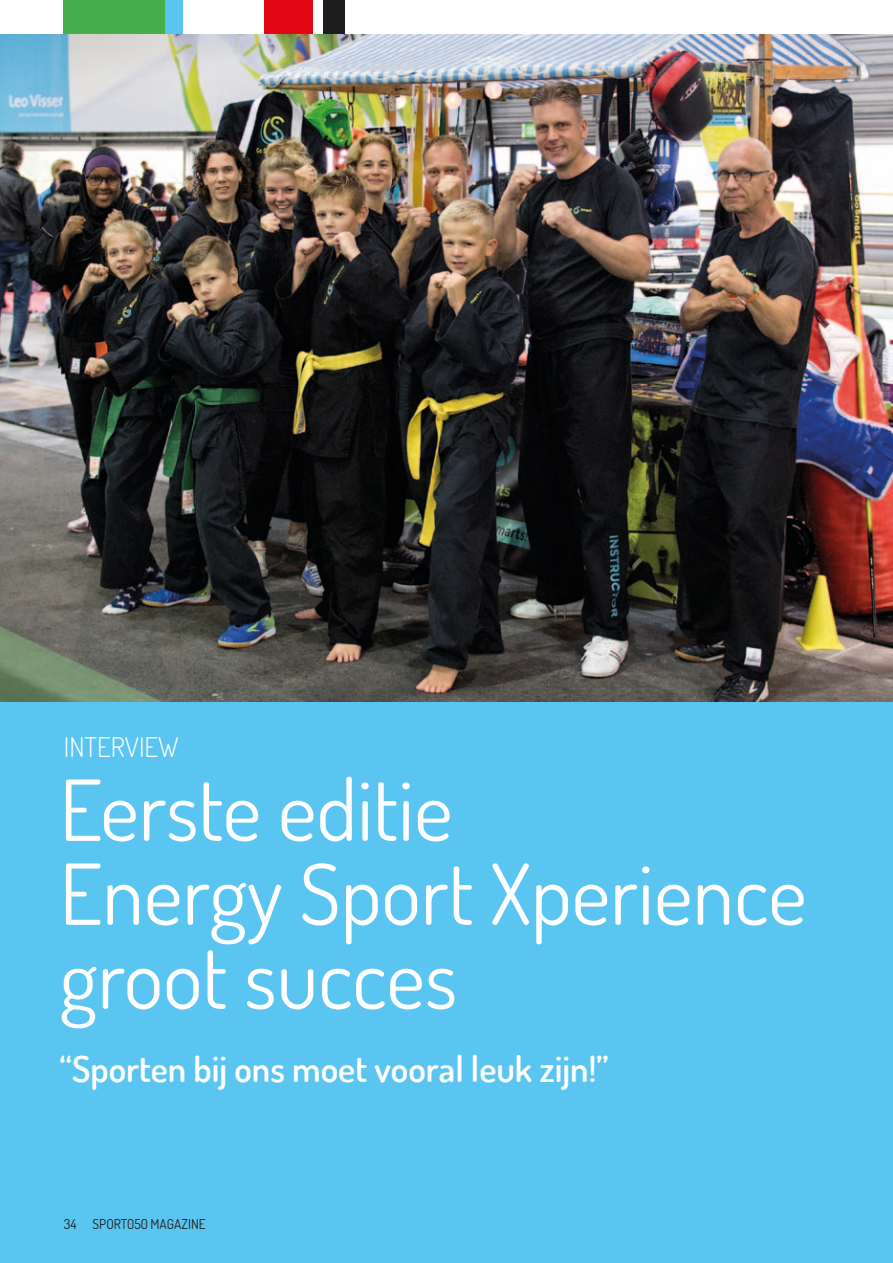
<style>
.page{position:relative;width:893px;height:1263px;background:#fff}
.page>*{position:absolute;margin:0;border:0;box-sizing:border-box;transform-origin:0 0}
.t1{font:84px/84px "Dosis";color:#fff}
.t2{font:600 36px "Dosis";color:#fff}
.t3{font:300 27px "Dosis";color:#fff}
.t4{font:13.5px "Dosis";color:#1d1d1b}
</style>
<div class="page">
<div style="left:264px;top:0;width:49px;height:34px;background:#e30614"></div>
<div style="left:64px;top:0;width:102px;height:34px;background:#47ae4b"></div>
<div style="left:323px;top:0;width:21px;height:34px;background:#1d1d1b"></div>
<div style="left:166px;top:0;width:17px;height:34px;background:#5bc5f2"></div>
<img style="left:0;top:34px;width:893px;height:669px">
<div style="left:0;top:703px;width:893px;height:560px;background:#5bc5f2"></div>
<p class="t3" style="left:64px;top:729px;width:116px">INTERVIEW</p>
<p class="t1" style="left:60px;top:766px;width:749px">Eerste editie<br>Energy Sport Xperience groot succes</p>
<p class="t2" style="left:60px;top:1046px;width:551px">“Sporten bij ons moet vooral leuk zijn!”</p>
<p class="t4" style="left:64px;top:1215px;width:143px">34 SPORT050 MAGAZINE</p>
</div>
